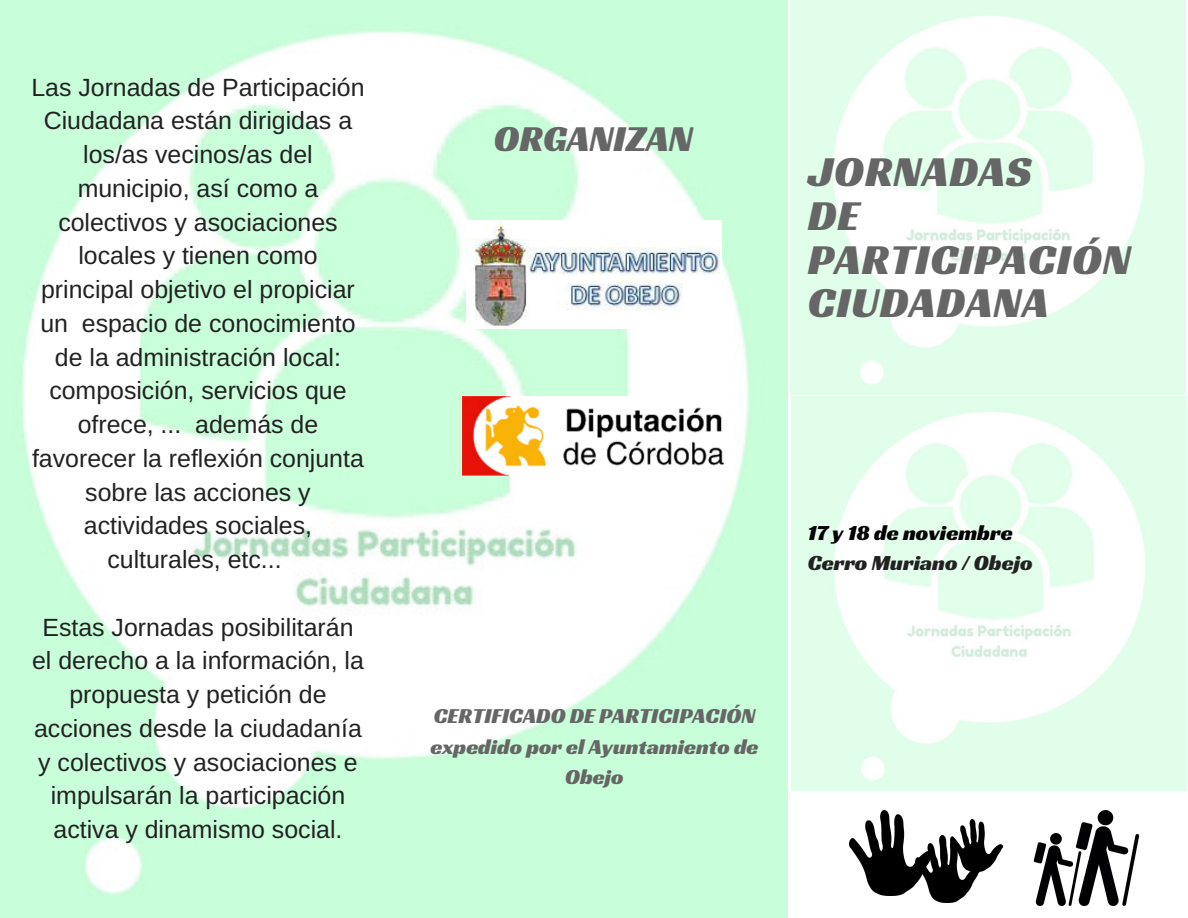
<style>
.page{position:relative;width:1188px;height:918px;background:#fff}
.page>*{position:absolute;margin:0;border:0;box-sizing:border-box;transform-origin:0 0}
.t1{font:43.65px/43.8px "Racing Sans One";letter-spacing:.02em;color:#666}
.t2{font:37.35px "Racing Sans One";color:#666}
.t3{font:24.9px/33.8px "Arimo";color:#222;text-align:center}
.t4{font:21.9px "Racing Sans One";color:#222}
.t5{font:21.9px "Racing Sans One";color:#000}
.t6{font:21.75px/30.3px "Racing Sans One";color:#666;text-align:center}
</style>
<div class="page">
<img style="left:0;top:0;width:787px;height:918px">
<img style="left:791px;top:0;width:396px;height:791px">
<img style="left:1079px;top:810px;width:61px;height:96px">
<img style="left:1033px;top:834px;width:60px;height:72px">
<img style="left:849px;top:810px;width:67px;height:86px">
<img style="left:916px;top:836px;width:64px;height:66px">
<img style="left:951px;top:819px;width:51px;height:53px">
<img style="left:467px;top:220px;width:254px;height:108px">
<img style="left:462px;top:396px;width:262px;height:80px">
<p class="t3" style="left:31px;top:70px;width:335px">Las Jornadas de Participación<br>Ciudadana están dirigidas a los/as vecinos/as del municipio, así como a colectivos y asociaciones locales y tienen como principal objetivo el propiciar un espacio de conocimiento de la administración local: composición, servicios que ofrece, ... además de favorecer la reflexión conjunta sobre las acciones y actividades sociales, culturales, etc...</p>
<p class="t3" style="left:32px;top:610px;width:333px">Estas Jornadas posibilitarán el derecho a la información, la propuesta y petición de acciones desde la ciudadanía y colectivos y asociaciones e impulsarán la participación activa y dinamismo social.</p>
<h2 class="t2" style="left:494px;top:114px;width:200px">ORGANIZAN</h2>
<h1 class="t1" style="left:808px;top:149px;width:325px">JORNADAS<br>DE<br>PARTICIPACIÓN<br>CIUDADANA</h1>
<p class="t5" style="left:808px;top:519px;width:206px">17 y 18 de noviembre</p>
<p class="t4" style="left:808px;top:549px;width:227px">Cerro Muriano / Obejo</p>
<p class="t6" style="left:431px;top:701px;width:329px">CERTIFICADO DE PARTICIPACIÓN expedido por el Ayuntamiento de<br>Obejo</p>
</div>
